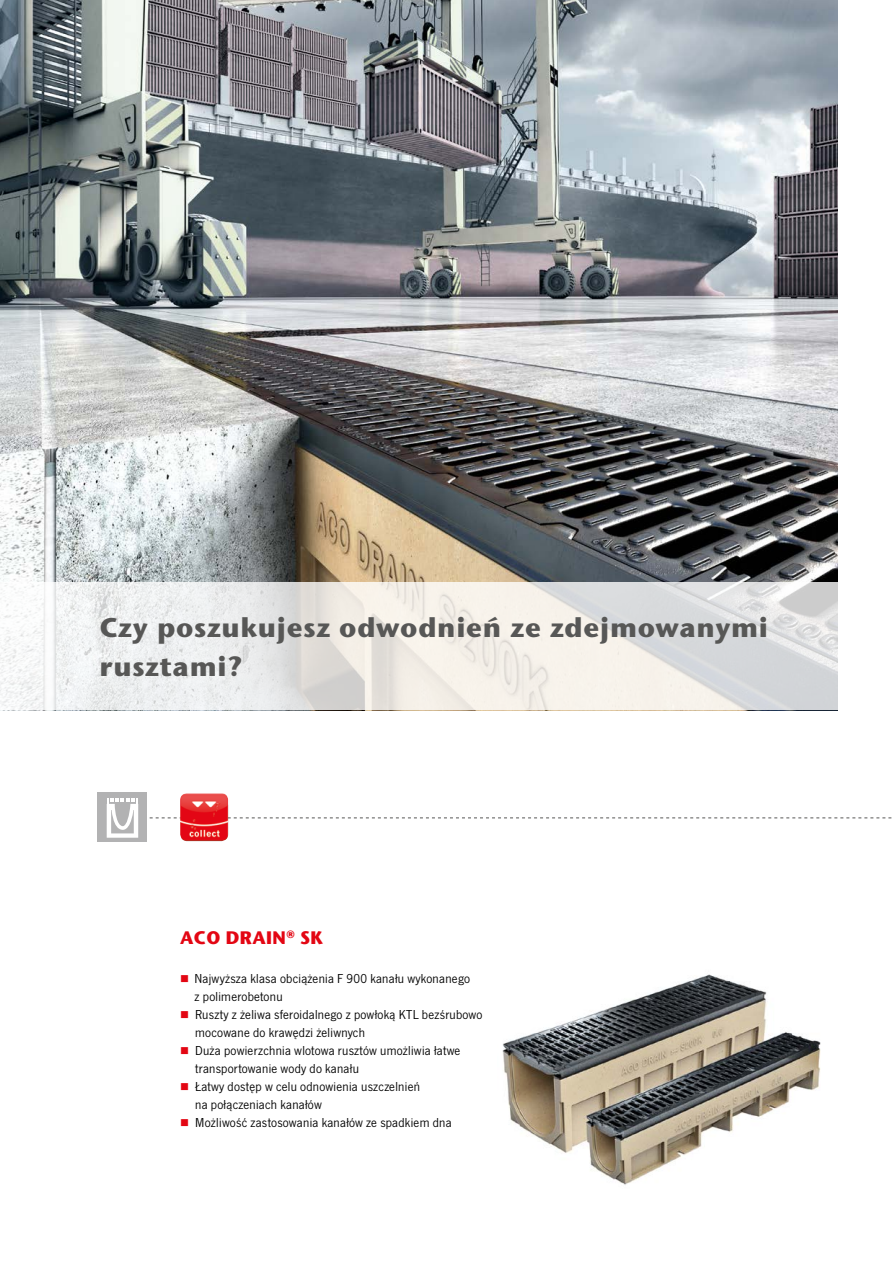
<style>
.page{position:relative;width:893px;height:1263px;background:#fff}
.page>*{position:absolute;margin:0;border:0;box-sizing:border-box;transform-origin:0 0}
.t1{font:700 27px/39px "Stone Sans ITC Pro";letter-spacing:.025em;color:#575756}
.t2{font:700 18px "Stone Sans";letter-spacing:.025em;color:#e30613}
.t3{font:13.5px/18px "News Gothic TOT";letter-spacing:.02em;color:#000}
.s1{color:#e30613}
</style>
<div class="page">
<img style="left:0;top:0;width:838px;height:583px">
<img style="left:502px;top:974px;width:319px;height:211px">
<div style="left:98px;top:792px;width:49px;height:50px;background:#b2b2b3"></div>
<svg style="left:107px;top:798px;width:785px;height:40px"></svg>
<img style="left:180px;top:793px;width:48px;height:48px">
<svg style="left:0;top:583px;width:838px;height:127px"></svg>
<h1 class="t1" style="left:99px;top:608px;width:670px">Czy poszukujesz odwodnień ze zdejmowanymi rusztami?</h1>
<h2 class="t2" style="left:180px;top:927px;width:145px">ACO DRAIN<sup>®</sup> SK</h2>
<p class="t3" style="left:195px;top:970px;width:277px;text-indent:-14px"><span class="s1">■</span> Najwyższa klasa obciążenia F 900 kanału wykonanego z polimerobetonu</p>
<p class="t3" style="left:195px;top:1006px;width:289px;text-indent:-15px"><span class="s1">■</span> Ruszty z żeliwa sferoidalnego z powłoką KTL bezśrubowo mocowane do krawędzi żeliwnych</p>
<p class="t3" style="left:195px;top:1042px;width:267px;text-indent:-15px"><span class="s1">■</span> Duża powierzchnia wlotowa rusztów umożliwia łatwe transportowanie wody do kanału</p>
<p class="t3" style="left:195px;top:1078px;width:226px;text-indent:-15px"><span class="s1">■</span> Łatwy dostęp w celu odnowienia uszczelnień na połączeniach kanałów</p>
<p class="t3" style="left:180px;top:1114px;width:273px"><span class="s1">■</span> Możliwość zastosowania kanałów ze spadkiem dna</p>
</div>
